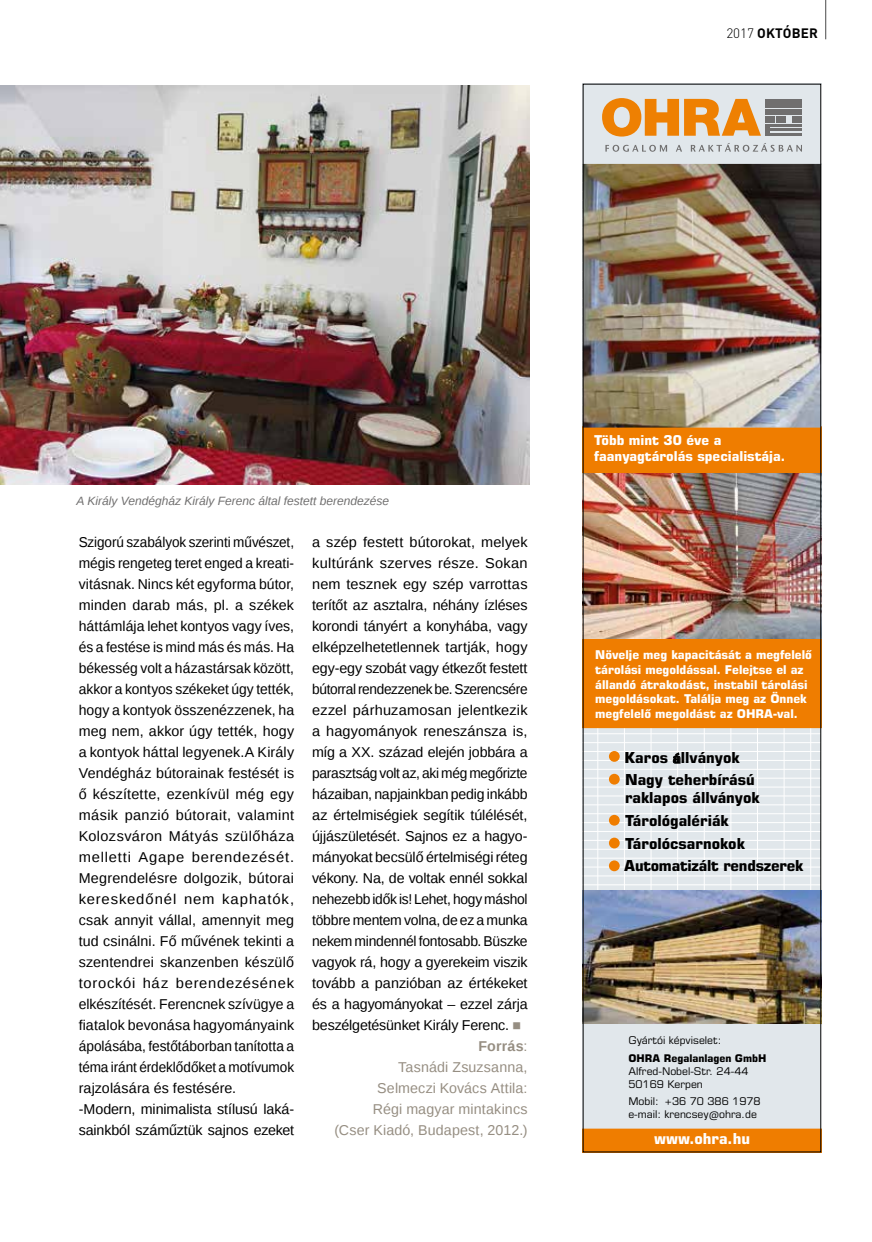
<style>
.page{position:relative;width:872px;height:1242px;background:#fff}
.page>*{position:absolute;margin:0;border:0;box-sizing:border-box;transform-origin:0 0}
.t1{font:700 15.15px/22.8px "Eurostile LT Pro";color:#000}
.t2{font:700 15.15px "Eurostile LT Pro";color:#fff}
.t3{font:14.25px/21px "Liberation Sans";color:#000;scale:.95 1}
.t4{font:14.25px "Liberation Sans";color:#000}
.t5{font:14.25px "Liberation Sans";letter-spacing:-.02em;color:#000}
.t6{font:14.25px "Liberation Sans";letter-spacing:.01em;color:#968e82}
.t7{font:14.25px "Liberation Sans";letter-spacing:-.025em;color:#000;scale:.96 1}
.t8{font:14.25px "Liberation Sans";letter-spacing:-.02em;color:#000;scale:.96 1}
.t9{font:14.25px "Liberation Sans";letter-spacing:.02em;color:#000}
.t10{font:700 14.25px "Liberation Sans";letter-spacing:.01em;color:#968e82}
.t11{font:700 13.65px/16.4px "Eurostile LT Pro";color:#fff}
.t12{font:700 13.5px "DIN Pro";letter-spacing:.01em;color:#000}
.t13{font:700 12.15px/14.5px "Eurostile LT Pro";color:#fff}
.t14{font:italic 12px "Liberation Sans";color:#706f6f}
.t15{font:10.65px/12.8px "Eurostile LT Pro";color:#000}
.t16{font:700 10.65px "Eurostile LT Pro";color:#000}
.s1{font-weight:300}
.s2{color:#968e82}
.s3{font-weight:400}
.s4{font-family:"Eurostile Hea";font-weight:400}
</style>
<div class="page">
<hr style="left:825px;top:0;width:1px;height:39px;background:#4a4a49">
<img style="left:0;top:85px;width:529px;height:399px">
<div style="left:583px;top:84px;width:238px;height:1068px;background:#e1e7eb"></div>
<hr style="left:583px;top:733px;width:238px;height:1px;background:#fff">
<hr style="left:583px;top:742px;width:238px;height:1px;background:#fff">
<hr style="left:583px;top:751px;width:238px;height:1px;background:#fff">
<hr style="left:583px;top:760px;width:238px;height:1px;background:#fff">
<hr style="left:583px;top:769px;width:238px;height:1px;background:#fff">
<hr style="left:583px;top:778px;width:238px;height:1px;background:#fff">
<hr style="left:583px;top:787px;width:238px;height:1px;background:#fff">
<hr style="left:583px;top:795px;width:238px;height:1px;background:#fff">
<hr style="left:583px;top:804px;width:238px;height:1px;background:#fff">
<hr style="left:583px;top:813px;width:238px;height:1px;background:#fff">
<hr style="left:583px;top:822px;width:238px;height:1px;background:#fff">
<hr style="left:583px;top:831px;width:238px;height:1px;background:#fff">
<hr style="left:583px;top:840px;width:238px;height:1px;background:#fff">
<hr style="left:583px;top:849px;width:238px;height:1px;background:#fff">
<hr style="left:583px;top:858px;width:238px;height:1px;background:#fff">
<hr style="left:583px;top:866px;width:238px;height:1px;background:#fff">
<hr style="left:583px;top:875px;width:238px;height:1px;background:#fff">
<hr style="left:583px;top:884px;width:238px;height:1px;background:#fff">
<hr style="left:597px;top:84px;width:1px;height:1068px;background:#fff">
<hr style="left:624px;top:84px;width:1px;height:1068px;background:#fff">
<hr style="left:650px;top:84px;width:1px;height:1068px;background:#fff">
<hr style="left:677px;top:84px;width:1px;height:1068px;background:#fff">
<hr style="left:704px;top:84px;width:1px;height:1068px;background:#fff">
<hr style="left:730px;top:84px;width:1px;height:1068px;background:#fff">
<hr style="left:757px;top:84px;width:1px;height:1068px;background:#fff">
<hr style="left:783px;top:84px;width:1px;height:1068px;background:#fff">
<hr style="left:810px;top:84px;width:1px;height:1068px;background:#fff">
<div style="left:585px;top:427px;width:234px;height:46px;background:#ef7d00"></div>
<div style="left:585px;top:638px;width:234px;height:90px;background:#ef7d00"></div>
<div style="left:609px;top:751px;width:10px;height:11px;background:#ef7d00;border-radius:50%"></div>
<svg style="left:673px;top:752px;width:7px;height:11px"></svg>
<div style="left:609px;top:774px;width:10px;height:10px;background:#ef7d00;border-radius:50%"></div>
<div style="left:609px;top:815px;width:10px;height:10px;background:#ef7d00;border-radius:50%"></div>
<div style="left:609px;top:837px;width:10px;height:11px;background:#ef7d00;border-radius:50%"></div>
<div style="left:609px;top:860px;width:10px;height:11px;background:#ef7d00;border-radius:50%"></div>
<img style="left:585px;top:165px;width:234px;height:262px">
<img style="left:585px;top:473px;width:234px;height:165px">
<img style="left:585px;top:890px;width:234px;height:133px">
<svg style="left:583px;top:1023px;width:238px;height:130px"></svg>
<svg style="left:583px;top:84px;width:239px;height:81px"></svg>
<p class="t12" style="left:726px;top:24px;width:93px"><span class="s1">2017</span> OKTÓBER</p>
<p class="t14" style="left:77px;top:493px;width:314px">A Király Vendégház Király Ferenc által festett berendezése</p>
<p class="t3" style="left:79px;top:532px;width:228px">Szigorú szabályok szerinti művészet, mégis rengeteg teret enged a kreati&shy;vitásnak. Nincs két egyforma bútor, minden darab más, pl. a székek háttámlája lehet kontyos vagy íves, és a festése is mind más és más. Ha békesség volt a házastársak között, akkor a kontyos székeket úgy tették, hogy a kontyok összenézzenek, ha meg nem, akkor úgy tették, hogy a kontyok háttal legyenek.A Király Vendégház bútorainak festését is ő készítette, ezenkívül még egy másik panzió bútorait, valamint Kolozsváron Mátyás szülőháza melletti Agape berendezését.<br>Megrendelésre dolgozik, bútorai kereskedőnél nem kaphatók, csak annyit vállal, amennyit meg tud csinálni. Fő művének tekinti a szentendrei skanzenben készülő torockói ház berendezésének elkészítését. Ferencnek szívügye a fiatalok bevonása hagyományaink ápolásába, festőtáborban tanította a téma iránt érdeklődőket a motívumok rajzolására és festésére. -Modern, minimalista stílusú laká&shy;sainkból száműztük sajnos ezeket</p>
<p class="t4" style="left:312px;top:534px;width:217px">a szép festett bútorokat, melyek</p>
<p class="t9" style="left:312px;top:555px;width:217px">kultúránk szerves része. Sokan</p>
<p class="t4" style="left:312px;top:576px;width:217px">nem tesznek egy szép varrottas</p>
<p class="t4" style="left:312px;top:597px;width:217px">terítőt az asztalra, néhány ízléses</p>
<p class="t4" style="left:312px;top:618px;width:217px">korondi tányért a konyhába, vagy</p>
<p class="t4" style="left:312px;top:639px;width:217px">elképzelhetetlennek tartják, hogy</p>
<p class="t4" style="left:312px;top:660px;width:217px">egy-egy szobát vagy étkezőt festett</p>
<p class="t7" style="left:312px;top:681px;width:226px">bútorral rendezzenek be. Szerencsére</p>
<p class="t4" style="left:312px;top:702px;width:217px">ezzel párhuzamosan jelentkezik</p>
<p class="t4" style="left:312px;top:723px;width:217px">a hagyományok reneszánsza is,</p>
<p class="t4" style="left:312px;top:744px;width:217px">míg a XX. század elején jobbára a</p>
<p class="t8" style="left:312px;top:765px;width:226px">parasztság volt az, aki még megőrizte</p>
<p class="t4" style="left:312px;top:786px;width:217px">házaiban, napjainkban pedig inkább</p>
<p class="t4" style="left:312px;top:807px;width:217px">az értelmiségiek segítik túlélését,</p>
<p class="t4" style="left:312px;top:828px;width:217px">újjászületését. Sajnos ez a hagyo-</p>
<p class="t4" style="left:312px;top:849px;width:217px">mányokat becsülő értelmiségi réteg</p>
<p class="t4" style="left:312px;top:870px;width:217px">vékony. Na, de voltak ennél sokkal</p>
<p class="t5" style="left:312px;top:891px;width:217px">nehezebb idők is! Lehet, hogy máshol</p>
<p class="t5" style="left:312px;top:912px;width:217px">többre mentem volna, de ez a munka</p>
<p class="t5" style="left:312px;top:933px;width:217px">nekem mindennél fontosabb. Büszke</p>
<p class="t4" style="left:312px;top:954px;width:217px">vagyok rá, hogy a gyerekeim viszik</p>
<p class="t4" style="left:312px;top:975px;width:217px">tovább a panzióban az értékeket</p>
<p class="t4" style="left:312px;top:996px;width:217px">és a hagyományokat – ezzel zárja</p>
<p class="t4" style="left:312px;top:1017px;width:210px">beszélgetésünket Király Ferenc. <span class="s2">■</span></p>
<p class="t10" style="left:478px;top:1036px;width:51px">Forrás<span class="s3">:</span></p>
<p class="t6" style="left:398px;top:1059px;width:131px">Tasnádi Zsuzsanna,</p>
<p class="t6" style="left:377px;top:1080px;width:152px">Selmeczi Kovács Attila:</p>
<p class="t6" style="left:373px;top:1101px;width:156px">Régi magyar mintakincs</p>
<p class="t6" style="left:334px;top:1122px;width:194px">(Cser Kiadó, Budapest, 2012.)</p>
<p class="t11" style="left:594px;top:431px;width:193px">Több mint 30 éve a faanyagtárolás specialistája.</p>
<p class="t13" style="left:595px;top:647px;width:218px">Növelje meg kapacitását a megfelelő tárolási megoldással. Felejtse el az állandó átrakodást, instabil tárolási megoldásokat. Találja meg az Önnek megfelelő megoldást az OHRA-val.</p>
<p class="t1" style="left:624px;top:747px;width:132px;line-height:21.5px">Karos <span class="s4">á</span>llványok<br>Nagy teherbírású</p>
<p class="t1" style="left:624px;top:786px;width:180px">raklapos állványok<br>Tárológalériák<br>Tárolócsarnokok<br>Automatizált rendszerek</p>
<p class="t15" style="left:628px;top:1033px;width:94px">Gyártói képviselet:</p>
<p class="t16" style="left:628px;top:1052px;width:139px">OHRA Regalanlagen GmbH</p>
<p class="t15" style="left:628px;top:1065px;width:122px">Alfred-Nobel-Str. 24-44<br>50169 Kerpen</p>
<p class="t15" style="left:628px;top:1095px;width:134px">Mobil: +36 70 386 1978 e-mail: krencsey@ohra.de</p>
<p class="t2" style="left:654px;top:1129px;width:97px">www.ohra.hu</p>
</div>
